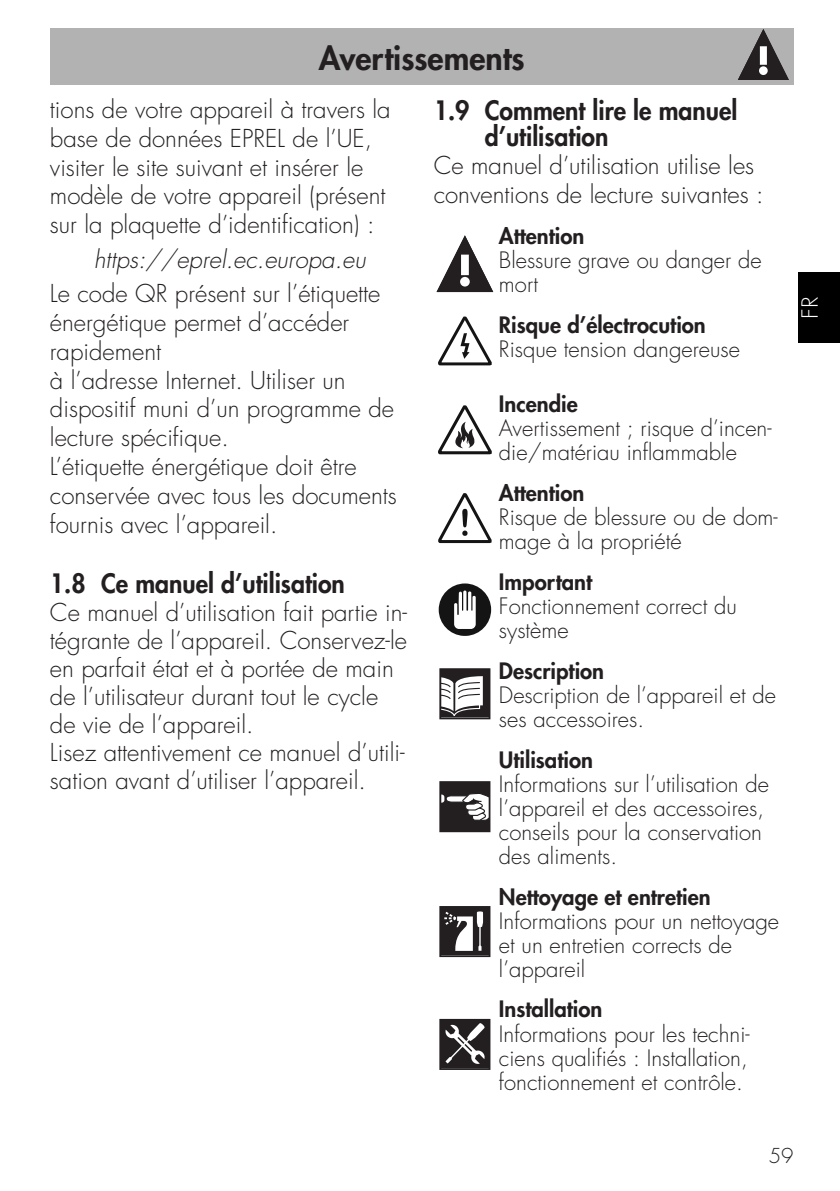
<style>
.page{position:relative;width:840px;height:1191px;background:#fff}
.page>*{position:absolute;margin:0;border:0;box-sizing:border-box;transform-origin:0 0}
.t1{font:800 32px "Futura Std";color:#231f20}
.t2{font:800 26px/26px "Futura Std";color:#231f20;scale:.95 1}
.t3{font:300 24px/28.8px "Futura Std";color:#231f20}
.t4{font:italic 300 24px "Futura Std";color:#231f20}
.t5{font:300 22px/24px "Futura Std";color:#231f20}
.t6{font:800 22px "Futura Std";color:#231f20}
.t7{font:300 21.6px "Futura Std";color:#fff;scale:1.11 1}
.t8{font:300 20px "Futura Std";color:#231f20}
</style>
<div class="page">
<div style="left:797px;top:272px;width:42px;height:70px;background:#000"></div>
<svg style="left:436px;top:235px;width:57px;height:57px"></svg>
<svg style="left:438px;top:317px;width:52px;height:49px"></svg>
<svg style="left:438px;top:406px;width:52px;height:49px"></svg>
<svg style="left:438px;top:494px;width:52px;height:49px"></svg>
<div style="left:438px;top:583px;width:53px;height:53px;background:#141414;border-radius:26px"></div>
<svg style="left:454px;top:590px;width:21px;height:39px"></svg>
<svg style="left:439px;top:668px;width:51px;height:51px"></svg>
<svg style="left:439px;top:781px;width:51px;height:51px;background:#504d4d"></svg>
<svg style="left:439px;top:906px;width:51px;height:51px"></svg>
<svg style="left:439px;top:1019px;width:51px;height:51px;background:#4d4a4b"></svg>
<div style="left:50px;top:28px;width:743px;height:57px;background:#b2b2b2"></div>
<svg style="left:738px;top:29px;width:50px;height:51px"></svg>
<p class="t1" style="left:318px;top:38px;width:207px">Avertissements</p>
<p class="t3" style="left:50px;top:95px;width:342px">tions de votre appareil à travers la base de données EPREL de l’UE, visiter le site suivant et insérer le</p>
<p class="t3" style="left:50px;top:182px;width:337px">modèle de votre appareil (présent sur la plaquette d’identification) :</p>
<p class="t4" style="left:94px;top:244px;width:273px">https://eprel.ec.europa.eu</p>
<p class="t3" style="left:50px;top:280px;width:332px">Le code QR présent sur l’étiquette énergétique permet d’accéder rapidement</p>
<p class="t3" style="left:50px;top:366px;width:345px">à l’adresse Internet. Utiliser un dispositif muni d’un programme de lecture spécifique.</p>
<p class="t3" style="left:50px;top:452px;width:348px">L’étiquette énergétique doit être conservée avec tous les documents fournis avec l’appareil.</p>
<p class="t2" style="left:50px;top:570px;width:312px">1.8 Ce manuel d’utilisation</p>
<p class="t3" style="left:50px;top:599px;width:358px;line-height:28px">Ce manuel d’utilisation fait partie in&shy;tégrante de l’appareil. Conservez-le en parfait état et à portée de main de l’utilisateur durant tout le cycle de vie de l’appareil.</p>
<p class="t3" style="left:50px;top:739px;width:356px;line-height:28px">Lisez attentivement ce manuel d’utili&shy;sation avant d’utiliser l’appareil.</p>
<p class="t2" style="left:484px;top:97px;width:267px;text-indent:-51px">1.9 Comment lire le manuel d’utilisation</p>
<p class="t3" style="left:433px;top:152px;width:331px">Ce manuel d’utilisation utilise les conventions de lecture suivantes :</p>
<p class="t6" style="left:498px;top:222px;width:87px">Attention</p>
<p class="t5" style="left:498px;top:249px;width:264px">Blessure grave ou danger de mort</p>
<p class="t6" style="left:498px;top:311px;width:208px">Risque d’électrocution</p>
<p class="t5" style="left:498px;top:337px;width:242px">Risque tension dangereuse</p>
<p class="t6" style="left:498px;top:390px;width:80px">Incendie</p>
<p class="t5" style="left:498px;top:417px;width:274px">Avertissement ; risque d’incen&shy;die/matériau inflammable</p>
<p class="t6" style="left:498px;top:479px;width:87px">Attention</p>
<p class="t5" style="left:498px;top:506px;width:280px">Risque de blessure ou de dom&shy;mage à la propriété</p>
<p class="t6" style="left:498px;top:568px;width:95px">Important</p>
<p class="t5" style="left:498px;top:594px;width:239px">Fonctionnement correct du système</p>
<p class="t6" style="left:498px;top:657px;width:107px">Description</p>
<p class="t5" style="left:498px;top:683px;width:278px">Description de l’appareil et de ses accessoires.</p>
<p class="t6" style="left:498px;top:745px;width:95px">Utilisation</p>
<p class="t5" style="left:498px;top:772px;width:271px">Informations sur l’utilisation de l’appareil et des accessoires, conseils pour la conservation des aliments.</p>
<p class="t6" style="left:498px;top:882px;width:213px">Nettoyage et entretien</p>
<p class="t5" style="left:498px;top:909px;width:281px">Informations pour un nettoyage et un entretien corrects de l’appareil</p>
<p class="t6" style="left:498px;top:995px;width:105px">Installation</p>
<p class="t5" style="left:498px;top:1022px;width:252px;text-align:justify">Informations pour les techni&shy;ciens qualifiés : Installation, fonctionnement et contrôle.</p>
<p class="t7" style="left:796px;top:318px;width:22px;rotate:-90deg">FR</p>
<p class="t8" style="left:768px;top:1143px;width:26px">59</p>
</div>
